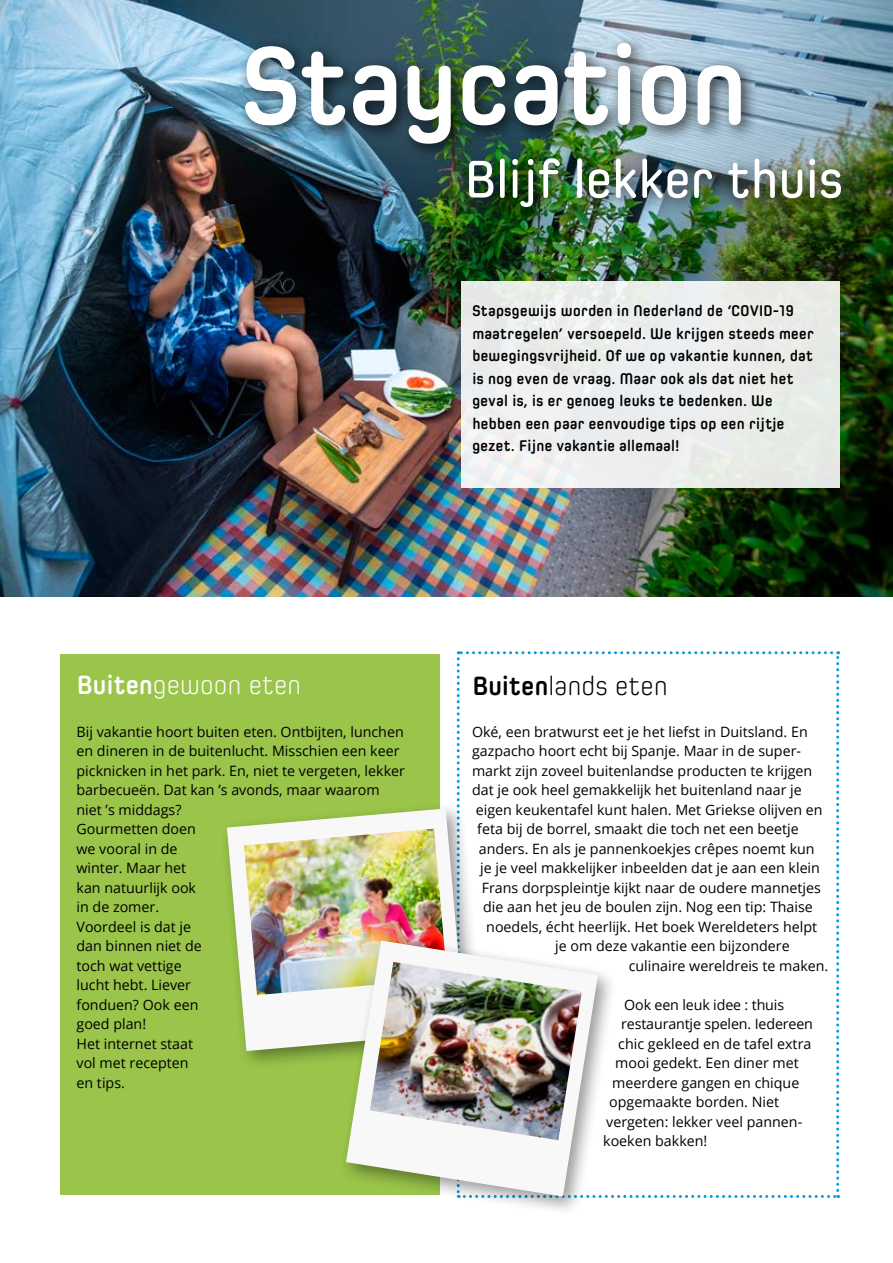
<style>
.page{position:relative;width:893px;height:1263px;background:#fff}
.page>*{position:absolute;margin:0;border:0;box-sizing:border-box;transform-origin:0 0}
.t1{font:700 112.5px "Spoon";letter-spacing:-.04em;color:#fff}
.t2{font:600 54px "Spoon";letter-spacing:-.035em;color:#fff}
.t3{font:300 27px "Spoon";letter-spacing:-.025em;color:#fff}
.t4{font:300 27px "Spoon";letter-spacing:-.025em;color:#000}
.t5{font:700 15.75px/22.5px "Spoon";letter-spacing:-.015em;color:#000}
.t6{font:14.25px/19.5px "Open Sans";color:#000}
.s1{font-weight:700}
</style>
<div class="page">
<svg style="left:457px;top:651px;width:382px;height:547px"></svg>
<div style="left:61px;top:654px;width:379px;height:541px;background:#9ac44a"></div>
<img style="left:0;top:0;width:893px;height:596px">
<div style="left:219px;top:801px;width:266px;height:270px;background:#000;opacity:.4"></div>
<svg style="left:227px;top:808px;width:238px;height:243px;fill:#f8f8f8"></svg>
<img style="left:244px;top:829px;width:203px;height:166px">
<div style="left:339px;top:934px;width:279px;height:282px;background:#000;opacity:.4"></div>
<svg style="left:346px;top:940px;width:252px;height:256px"></svg>
<img style="left:370px;top:962px;width:212px;height:178px">
<div style="left:461px;top:282px;width:379px;height:206px;background:#ebeeee"></div>
<div style="left:236px;top:33px;width:623px;height:191px;background:#000;opacity:.75"></div>
<h1 class="t1" style="left:239px;top:21px;width:513px">Staycation</h1>
<h2 class="t2" style="left:464px;top:148px;width:382px">Blijf lekker thuis</h2>
<p class="t5" style="left:472px;top:300px;width:343px">Stapsgewijs worden in Nederland de ‘COVID-19 maatregelen’ versoepeld. We krijgen steeds meer bewegingsvrijheid. Of we op vakantie kunnen, dat is nog even de vraag. Maar ook als dat niet het geval is, is er genoeg leuks te bedenken. We hebben een paar eenvoudige tips op een rijtje gezet. Fijne vakantie allemaal!</p>
<h3 class="t3" style="left:77px;top:669px;width:227px"><span class="s1">Buiten</span>gewoon eten</h3>
<p class="t6" style="left:77px;top:721px;width:330px">Bij vakantie hoort buiten eten. Ontbijten, lunchen en dineren in de buitenlucht. Misschien een keer picknicken in het park. En, niet te vergeten, lekker barbecueën. Dat kan ’s avonds, maar waarom niet ’s middags?<br>Gourmetten doen<br>we vooral in de<br>winter. Maar het<br>kan natuurlijk ook<br>in de zomer.<br>Voordeel is dat je<br>dan binnen niet de<br>toch wat vettige<br>lucht hebt. Liever<br>fonduen? Ook een<br>goed plan!<br>Het internet staat<br>vol met recepten<br>en tips.</p>
<h3 class="t4" style="left:472px;top:670px;width:198px"><span class="s1">Buiten</span>lands eten</h3>
<p class="t6" style="left:472px;top:721px;width:337px">Oké, een bratwurst eet je het liefst in Duitsland. En</p>
<p class="t6" style="left:472px;top:741px;width:331px">gazpacho hoort echt bij Spanje. Maar in de super-</p>
<p class="t6" style="left:472px;top:760px;width:342px">markt zijn zoveel buitenlandse producten te krijgen</p>
<p class="t6" style="left:472px;top:780px;width:331px">dat je ook heel gemakkelijk het buitenland naar je</p>
<p class="t6" style="left:476px;top:799px;width:348px">eigen keukentafel kunt halen. Met Griekse olijven en</p>
<p class="t6" style="left:477px;top:819px;width:323px">feta bij de borrel, smaakt die toch net een beetje</p>
<p class="t6" style="left:479px;top:838px;width:337px">anders. En als je pannenkoekjes crêpes noemt kun</p>
<p class="t6" style="left:480px;top:858px;width:341px">je je veel makkelijker inbeelden dat je aan een klein</p>
<p class="t6" style="left:482px;top:877px;width:341px">Frans dorpspleintje kijkt naar de oudere mannetjes</p>
<p class="t6" style="left:483px;top:897px;width:331px">die aan het jeu de boulen zijn. Nog een tip: Thaise</p>
<p class="t6" style="left:486px;top:916px;width:332px">noedels, écht heerlijk. Het boek Wereldeters helpt</p>
<p class="t6" style="left:555px;top:936px;width:236px">je om deze vakantie een bijzondere</p>
<p class="t6" style="left:629px;top:955px;width:201px">culinaire wereldreis te maken.</p>
<p class="t6" style="left:624px;top:994px;width:161px">Ook een leuk idee : thuis</p>
<p class="t6" style="left:621px;top:1014px;width:193px">restaurantje spelen. Iedereen</p>
<p class="t6" style="left:618px;top:1033px;width:195px">chic gekleed en de tafel extra</p>
<p class="t6" style="left:615px;top:1053px;width:185px">mooi gedekt. Een diner met</p>
<p class="t6" style="left:612px;top:1072px;width:189px">meerdere gangen en chique</p>
<p class="t6" style="left:609px;top:1092px;width:171px">opgemaakte borden. Niet</p>
<p class="t6" style="left:606px;top:1111px;width:196px">vergeten: lekker veel pannen-</p>
<p class="t6" style="left:603px;top:1131px;width:106px">koeken bakken!</p>
</div>
